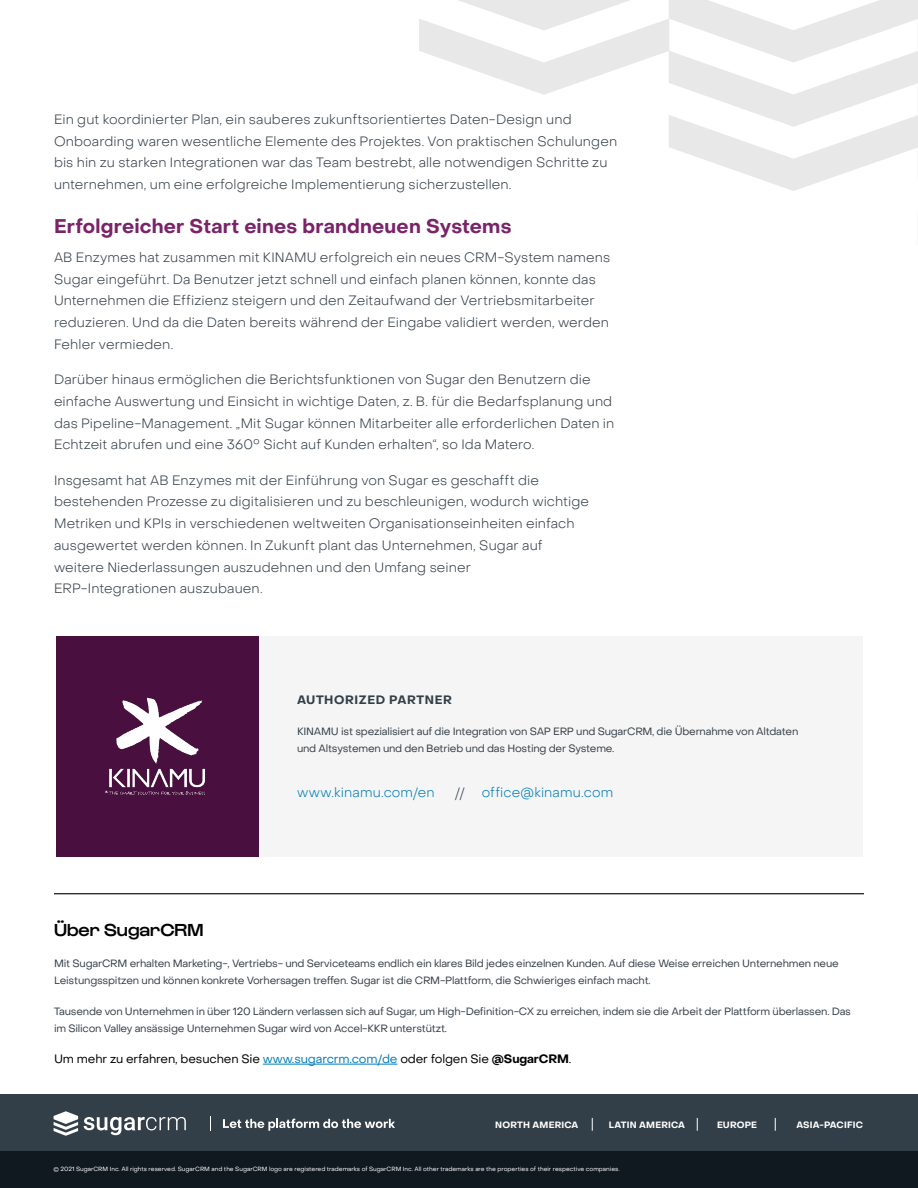
<style>
.page{position:relative;width:918px;height:1188px;background:#fff}
.page>*{position:absolute;margin:0;border:0;box-sizing:border-box;transform-origin:0 0}
.Body_-_Headline{font:700 19.5px "Object Sans";letter-spacing:.01em;color:#7a2369}
.Boilerplate_-_Header{font:500 18px "Gustavo";color:#000}
.Body_-_Body{font:300 13.5px/21.8px "Object Sans";letter-spacing:.01em;color:#333f48}
.Body_-_Body-2{font:300 13.5px "Object Sans";letter-spacing:.01em;color:#007db9}
.Boilerplate_-_CTA{font:12px "Object Sans";letter-spacing:-.01em;color:#000}
.Body_-_Prehead{font:700 12px "Object Sans";letter-spacing:.05em;color:#333f48}
.Boilerplate_-_Body{font:10.5px/17.4px "Object Sans";letter-spacing:-.02em;color:#333f48}
.t1{font:700 9.15px "Object Sans";letter-spacing:.02em;color:#fff}
.t2{font:700 9px "Object Sans";letter-spacing:.02em;color:#fff}
.Boilerplate_-_Legal{font:6px "Object Sans";color:#fff}
.s1{color:#007db9}
.s2{font-weight:700}
</style>
<div class="page">
<div style="left:57px;top:636px;width:806px;height:220px;background:#f5f5f5"></div>
<div style="left:56px;top:636px;width:202px;height:220px;background:#490f3f"></div>
<img style="left:105px;top:697px;width:100px;height:98px">
<svg style="left:419px;top:0;width:499px;height:191px"></svg>
<hr style="left:917px;top:213px;width:1px;height:32px;background:#e8e8e8">
<div style="left:0;top:1094px;width:918px;height:57px;background:#333f48"></div>
<div style="left:0;top:1151px;width:918px;height:37px;background:#101820"></div>
<hr style="left:263px;top:1064px;width:134px;height:1px;background:#007db9">
<svg style="left:592px;top:1118px;width:1px;height:13px"></svg>
<svg style="left:697px;top:1118px;width:1px;height:13px"></svg>
<svg style="left:775px;top:1118px;width:1px;height:13px"></svg>
<hr style="left:54px;top:893px;width:810px;height:1px;background:#000">
<svg style="left:54px;top:1111px;width:24px;height:25px"></svg>
<svg style="left:84px;top:1117px;width:102px;height:18px"></svg>
<svg style="left:210px;top:1116px;width:1px;height:15px"></svg>
<svg style="left:223px;top:1119px;width:172px;height:12px"></svg>
<p class="Body_-_Body" style="left:54px;top:108px;width:565px">Ein gut koordinierter Plan, ein sauberes zukunftsorientiertes Daten-Design und Onboarding waren wesentliche Elemente des Projektes. Von praktischen Schulungen bis hin zu starken Integrationen war das Team bestrebt, alle notwendigen Schritte zu unternehmen, um eine erfolgreiche Implementierung sicherzustellen.</p>
<p class="Body_-_Headline" style="left:54px;top:214px;width:459px">Erfolgreicher Start eines brandneuen Systems</p>
<p class="Body_-_Body" style="left:54px;top:246px;width:558px">AB Enzymes hat zusammen mit KINAMU erfolgreich ein neues CRM-System namens Sugar eingeführt. Da Benutzer jetzt schnell und einfach planen können, konnte das Unternehmen die Effizienz steigern und den Zeitaufwand der Vertriebsmitarbeiter reduzieren. Und da die Daten bereits während der Eingabe validiert werden, werden Fehler vermieden.</p>
<p class="Body_-_Body" style="left:54px;top:369px;width:562px">Darüber hinaus ermöglichen die Berichtsfunktionen von Sugar den Benutzern die einfache Auswertung und Einsicht in wichtige Daten, z. B. für die Bedarfsplanung und das Pipeline-Management. „Mit Sugar können Mitarbeiter alle erforderlichen Daten in Echtzeit abrufen und eine 360° Sicht auf Kunden erhalten“, so Ida Matero.</p>
<p class="Body_-_Body" style="left:54px;top:469px;width:537px">Insgesamt hat AB Enzymes mit der Einführung von Sugar es geschafft die bestehenden Prozesse zu digitalisieren und zu beschleunigen, wodurch wichtige Metriken und KPIs in verschiedenen weltweiten Organisationseinheiten einfach ausgewertet werden können. In Zukunft plant das Unternehmen, Sugar auf weitere Niederlassungen auszudehnen und den Umfang seiner ERP-Integrationen auszubauen.</p>
<p class="Body_-_Prehead" style="left:297px;top:693px;width:156px">AUTHORIZED PARTNER</p>
<p class="Boilerplate_-_Body" style="left:297px;top:722px;width:503px">KINAMU ist spezialisiert auf die Integration von SAP ERP und SugarCRM, die Übernahme von Altdaten und Altsystemen und den Betrieb und das Hosting der Systeme.</p>
<p class="Body_-_Body-2" style="left:297px;top:784px;width:139px">www.kinamu.com/en</p>
<p class="Body_-_Body" style="left:455px;top:781px;width:11px">//</p>
<p class="Body_-_Body-2" style="left:482px;top:784px;width:133px">office@kinamu.com</p>
<p class="Boilerplate_-_Header" style="left:54px;top:919px;width:151px">Über SugarCRM</p>
<p class="Boilerplate_-_Body" style="left:54px;top:954px;width:786px">Mit SugarCRM erhalten Marketing-, Vertriebs- und Serviceteams endlich ein klares Bild jedes einzelnen Kunden. Auf diese Weise erreichen Unternehmen neue<br>Leistungsspitzen und können konkrete Vorhersagen treffen. Sugar ist die CRM-Plattform, die Schwieriges einfach macht.</p>
<p class="Boilerplate_-_Body" style="left:54px;top:1003px;width:799px">Tausende von Unternehmen in über 120 Ländern verlassen sich auf Sugar, um High-Definition-CX zu erreichen, indem sie die Arbeit der Plattform überlassen. Das im Silicon Valley ansässige Unternehmen Sugar wird von Accel-KKR unterstützt.</p>
<p class="Boilerplate_-_CTA" style="left:54px;top:1052px;width:519px">Um mehr zu erfahren, besuchen Sie <span class="s1">www.sugarcrm.com/de</span> oder folgen Sie <span class="s2">@SugarCRM</span>.</p>
<p class="t2" style="left:495px;top:1119px;width:85px">NORTH AMERICA</p>
<p class="t2" style="left:609px;top:1119px;width:78px">LATIN AMERICA</p>
<p class="t2" style="left:717px;top:1119px;width:42px">EUROPE</p>
<p class="t1" style="left:797px;top:1119px;width:68px">ASIA-PACIFIC</p>
<p class="Boilerplate_-_Legal" style="left:54px;top:1165px;width:568px">© 2021 SugarCRM Inc. All rights reserved. SugarCRM and the SugarCRM logo are registered trademarks of SugarCRM Inc. All other trademarks are the properties of their respective companies.</p>
</div>
